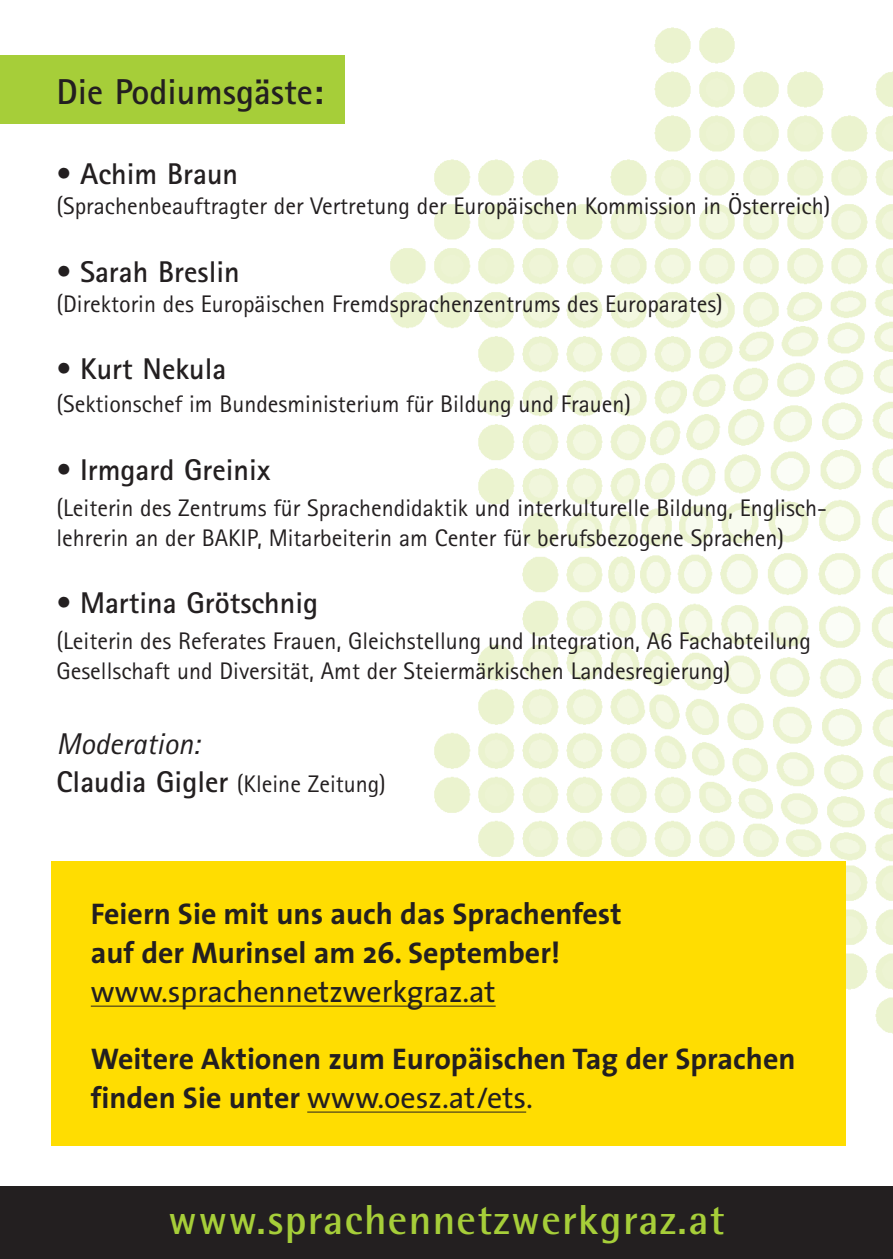
<style>
.page{position:relative;width:893px;height:1259px;background:#fff}
.page>*{position:absolute;margin:0;border:0;box-sizing:border-box;transform-origin:0 0}
.t1{font:700 42px "Rotis Semi Sans";letter-spacing:.03em;color:#a6ce39}
.t2{font:700 36px "Rotis Sans Serif";color:#231f20}
.t3{font:700 30px/38.7px "The Sans";color:#231f20}
.t4{font:700 30px "Rotis Sans Serif";color:#231f20}
.t5{font:30px "The Sans";color:#231f20}
.t6{font:italic 30px "Rotis Sans Serif";color:#231f20}
.t7{font:24px/30px "Rotis Sans Serif";color:#231f20}
.s1{font-weight:400}
.s2{font-weight:700;font-size:30px}
</style>
<div class="page">
<img style="left:390px;top:27px;width:503px;height:1051px">
<div style="left:0;top:55px;width:344px;height:68px;background:#a6ce39"></div>
<div style="left:51px;top:860px;width:794px;height:285px;background:#ffdd01"></div>
<hr style="left:91px;top:1005px;width:405px;height:1px;background:#231f20">
<hr style="left:307px;top:1111px;width:219px;height:1px;background:#231f20">
<div style="left:0;top:1186px;width:893px;height:73px;background:#231f20"></div>
<h2 class="t2" style="left:57px;top:80px;width:268px">Die Podiumsgäste:</h2>
<p class="t4" style="left:57px;top:163px;width:183px"><span class="s1">•</span> Achim Braun</p>
<p class="t7" style="left:57px;top:193px;width:775px">(Sprachenbeauftragter der Vertretung der Europäischen Kommission in Österreich)</p>
<p class="t4" style="left:57px;top:261px;width:185px"><span class="s1">•</span> Sarah Breslin</p>
<p class="t7" style="left:57px;top:291px;width:668px">(Direktorin des Europäischen Fremdsprachenzentrums des Europarates)</p>
<p class="t4" style="left:57px;top:358px;width:171px"><span class="s1">•</span> Kurt Nekula</p>
<p class="t7" style="left:57px;top:391px;width:576px">(Sektionschef im Bundesministerium für Bildung und Frauen)</p>
<p class="t4" style="left:57px;top:459px;width:216px"><span class="s1">•</span> Irmgard Greinix</p>
<p class="t7" style="left:57px;top:495px;width:772px">(Leiterin des Zentrums für Sprachendidaktik und interkulturelle Bildung, Englisch&shy;lehrerin an der BAKIP, Mitarbeiterin am Center für berufsbezogene Sprachen)</p>
<p class="t4" style="left:57px;top:592px;width:263px"><span class="s1">•</span> Martina Grötschnig</p>
<p class="t7" style="left:57px;top:628px;width:756px">(Leiterin des Referates Frauen, Gleichstellung und Integration, A6 Fachabteilung<br>Gesellschaft und Diversität, Amt der Steiermärkischen Landesregierung)</p>
<p class="t6" style="left:57px;top:733px;width:144px">Moderation:</p>
<p class="t7" style="left:57px;top:771px;width:331px"><span class="s2">Claudia Gigler</span> (Kleine Zeitung)</p>
<p class="t3" style="left:91px;top:897px;width:532px">Feiern Sie mit uns auch das Sprachenfest auf der Murinsel am 26. September!</p>
<p class="t5" style="left:91px;top:979px;width:406px">www.sprachennetzwerkgraz.at</p>
<p class="t3" style="left:91px;top:1042px;width:706px">Weitere Aktionen zum Europäischen Tag der Sprachen finden Sie unter <span class="s1">www.oesz.at/ets.</span></p>
<h1 class="t1" style="left:168px;top:1205px;width:558px">www.sprachennetzwerkgraz.at</h1>
</div>
